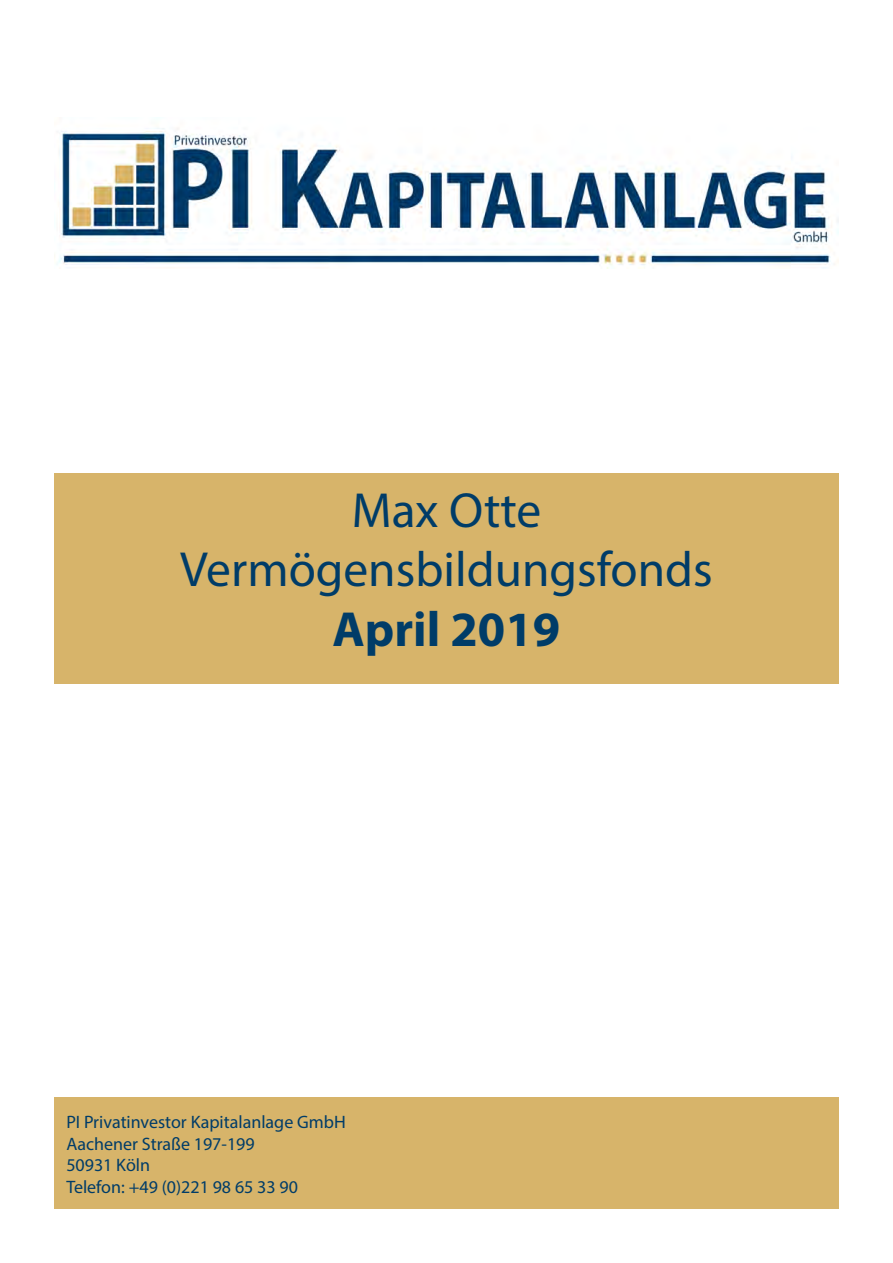
<style>
.page{position:relative;width:893px;height:1263px;background:#fff}
.page>*{position:absolute;margin:0;border:0;box-sizing:border-box;transform-origin:0 0}
.t1{font:49.5px/59.4px "Myriad Pro";color:#003c68;text-align:center}
.t2{font:700 49.5px "Myriad Pro";color:#003c68}
.t3{font:18px/21.6px "Myriad Pro";color:#003c68}
</style>
<div class="page">
<div style="left:54px;top:473px;width:785px;height:211px;background:#d7b46a"></div>
<div style="left:54px;top:1098px;width:785px;height:111px;background:#d7b46a"></div>
<img style="left:54px;top:128px;width:785px;height:141px">
<h1 class="t1" style="left:180px;top:480px;width:534px">Max Otte<br>Vermögensbildungsfonds</h1>
<h1 class="t2" style="left:333px;top:597px;width:229px">April 2019</h1>
<p class="t3" style="left:66px;top:1111px;width:281px">PI Privatinvestor Kapitalanlage GmbH<br>Aachener Straße 197-199<br>50931 Köln<br>Telefon: +49 (0)221 98 65 33 90</p>
</div>
